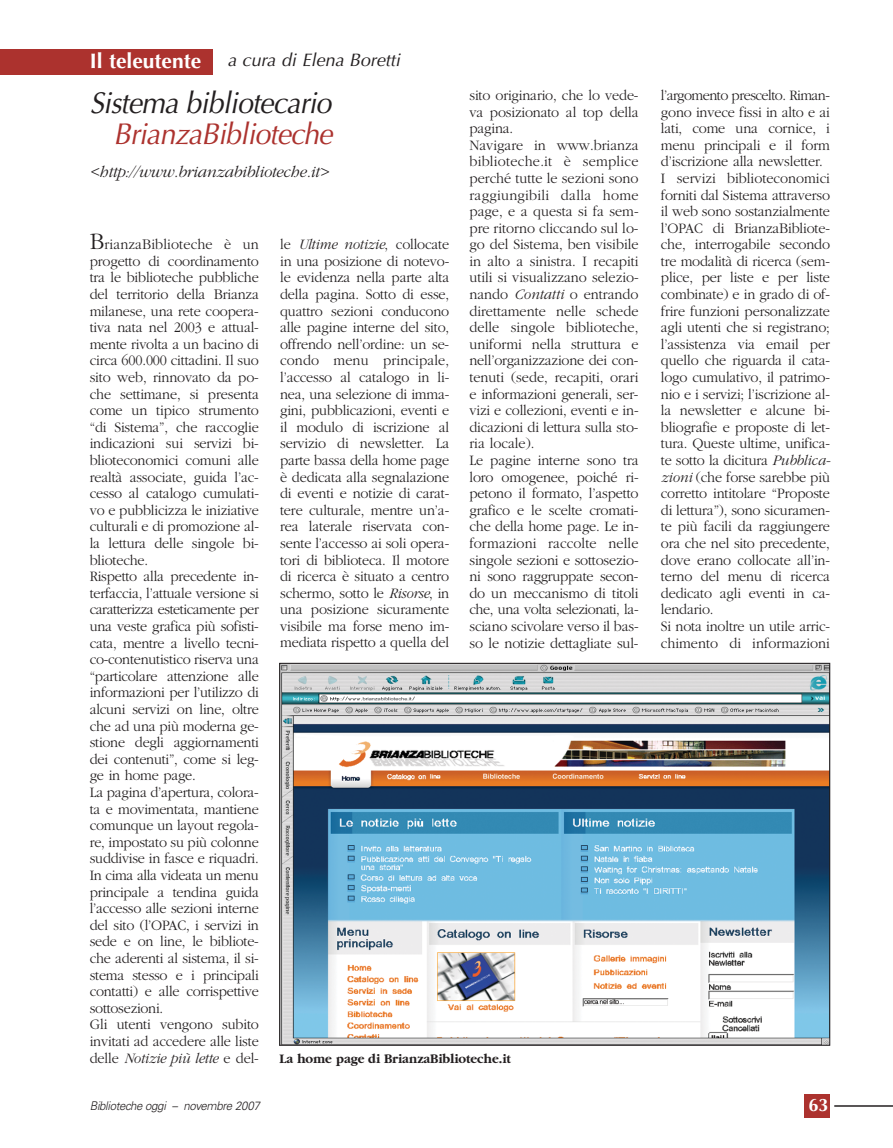
<style>
.page{position:relative;width:893px;height:1148px;background:#fff}
.page>*{position:absolute;margin:0;border:0;box-sizing:border-box;transform-origin:0 0}
.t1{font:italic 30px "Optima";letter-spacing:-.03em;color:#231f20;scale:.95 1}
.t2{font:italic 30px "Optima";letter-spacing:-.03em;color:#ac322e;scale:.95 1}
.t3{font:700 21px "Optima";color:#fff}
.t4{font:italic 18px "Optima";color:#231f20}
.t5{font:700 18px "Optima";color:#fff}
.t6{font:italic 300 16.5px "Garamond";letter-spacing:-.015em;color:#231f20}
.t7{font:300 15px/16.6px "Garamond";letter-spacing:-.01em;color:#231f20;scale:.95 1}
.t8{font:700 13.5px "Garamond";color:#231f20;scale:.95 1}
.t9{font:italic 300 12px "Univers";letter-spacing:-.03em;color:#231f20;scale:.95 1}
.s1{font-style:italic}
.s2{font-size:24px}
</style>
<div class="page">
<div style="left:804px;top:1094px;width:26px;height:23px;background:#ac322e"></div>
<hr style="left:834px;top:1105px;width:58px;height:1px;background:#231f20">
<div style="left:0;top:49px;width:213px;height:25px;background:#ac322e"></div>
<img style="left:281px;top:665px;width:547px;height:378px">
<h2 class="t3" style="left:90px;top:52px;width:113px">Il teleutente</h2>
<p class="t4" style="left:227px;top:53px;width:174px">a cura di Elena Boretti</p>
<p class="t7" style="left:469px;top:88px;width:179px">sito originario, che lo vede&shy;va posizionato al top della pagina.<br>Navigare in www.brianza biblioteche.it è semplice perché tutte le sezioni sono raggiungibili dalla home page, e a questa si fa sem&shy;pre ritorno cliccando sul lo&shy;go del Sistema, ben visibile in alto a sinistra. I recapiti utili si visualizzano selezio&shy;nando <span class="s1">Contatti</span> o entrando direttamente nelle schede delle singole biblioteche, uniformi nella struttura e nell’organizzazione dei con&shy;tenuti (sede, recapiti, orari e informazioni generali, ser&shy;vizi e collezioni, eventi e in&shy;dicazioni di lettura sulla sto&shy;ria locale).<br>Le pagine interne sono tra loro omogenee, poiché ri&shy;petono il formato, l’aspetto grafico e le scelte cromati&shy;che della home page. Le in&shy;formazioni raccolte nelle singole sezioni e sottosezio&shy;ni sono raggruppate secon&shy;do un meccanismo di titoli che, una volta selezionati, la&shy;sciano scivolare verso il bas&shy;so le notizie dettagliate sul-</p>
<p class="t7" style="left:661px;top:88px;width:180px">l’argomento prescelto. Riman&shy;gono invece fissi in alto e ai lati, come una cornice, i menu principali e il form d’iscrizione alla newsletter.<br>I servizi biblioteconomici forniti dal Sistema attraverso il web sono sostanzialmente l’OPAC di BrianzaBibliote&shy;che, interrogabile secondo tre modalità di ricerca (sem&shy;plice, per liste e per liste combinate) e in grado di of&shy;frire funzioni personalizzate agli utenti che si registrano; l’assistenza via email per quello che riguarda il cata&shy;logo cumulativo, il patrimo&shy;nio e i servizi; l’iscrizione al&shy;la newsletter e alcune bi&shy;bliografie e proposte di let&shy;tura. Queste ultime, unifica&shy;te sotto la dicitura <span class="s1">Pubblica&shy;zioni</span> (che forse sarebbe più corretto intitolare “Proposte di lettura”), sono sicuramen&shy;te più facili da raggiungere ora che nel sito precedente, dove erano collocate all’in&shy;terno del menu di ricerca dedicato agli eventi in ca&shy;lendario.<br>Si nota inoltre un utile arric&shy;chimento di informazioni</p>
<h1 class="t1" style="left:90px;top:90px;width:256px">Sistema bibliotecario</h1>
<h1 class="t2" style="left:113px;top:122px;width:232px">BrianzaBiblioteche</h1>
<p class="t6" style="left:90px;top:165px;width:240px">&lt;http://www.brianzabiblioteche.it&gt;</p>
<p class="t7" style="left:90px;top:237px;width:179px"><span class="s2">B</span>rianzaBiblioteche è un progetto di coordinamento tra le biblioteche pubbliche del territorio della Brianza milanese, una rete coopera&shy;tiva nata nel 2003 e attual&shy;mente rivolta a un bacino di circa 600.000 cittadini. Il suo sito web, rinnovato da po&shy;che settimane, si presenta come un tipico strumento “di Sistema”, che raccoglie indicazioni sui servizi bi&shy;blioteconomici comuni alle realtà associate, guida l’ac&shy;cesso al catalogo cumulati&shy;vo e pubblicizza le iniziative culturali e di promozione al&shy;la lettura delle singole bi&shy;blioteche.<br>Rispetto alla precedente in&shy;terfaccia, l’attuale versione si caratterizza esteticamente per una veste grafica più sofisti&shy;cata, mentre a livello tecni&shy;co-contenutistico riserva una “particolare attenzione alle informazioni per l’utilizzo di alcuni servizi on line, oltre che ad una più moderna ge&shy;stione degli aggiornamenti dei contenuti”, come si leg&shy;ge in home page.<br>La pagina d’apertura, colora&shy;ta e movimentata, mantiene comunque un layout regola&shy;re, impostato su più colonne suddivise in fasce e riquadri.<br>In cima alla videata un menu principale a tendina guida l’accesso alle sezioni interne del sito (l’OPAC, i servizi in sede e on line, le bibliote&shy;che aderenti al sistema, il si&shy;stema stesso e i principali contatti) e alle corrispettive sottosezioni.<br>Gli utenti vengono subito invitati ad accedere alle liste delle <span class="s1">Notizie più lette</span> e del-</p>
<p class="t7" style="left:280px;top:237px;width:179px;text-align:justify">le <span class="s1">Ultime notizie</span>, collocate in una posizione di notevo&shy;le evidenza nella parte alta della pagina. Sotto di esse, quattro sezioni conducono alle pagine interne del sito, offrendo nell’ordine: un se&shy;condo menu principale, l’accesso al catalogo in li&shy;nea, una selezione di imma&shy;gini, pubblicazioni, eventi e il modulo di iscrizione al servizio di newsletter. La parte bassa della home page è dedicata alla segnalazione di eventi e notizie di carat&shy;tere culturale, mentre un’a&shy;rea laterale riservata con&shy;sente l’accesso ai soli opera&shy;tori di biblioteca. Il motore di ricerca è situato a centro schermo, sotto le <span class="s1">Risorse</span>, in una posizione sicuramente visibile ma forse meno im&shy;mediata rispetto a quella del</p>
<p class="t8" style="left:279px;top:1053px;width:245px">La home page di BrianzaBiblioteche.it</p>
<p class="t9" style="left:90px;top:1100px;width:180px">Biblioteche oggi – novembre 2007</p>
<p class="t5" style="left:808px;top:1097px;width:22px">63</p>
</div>
